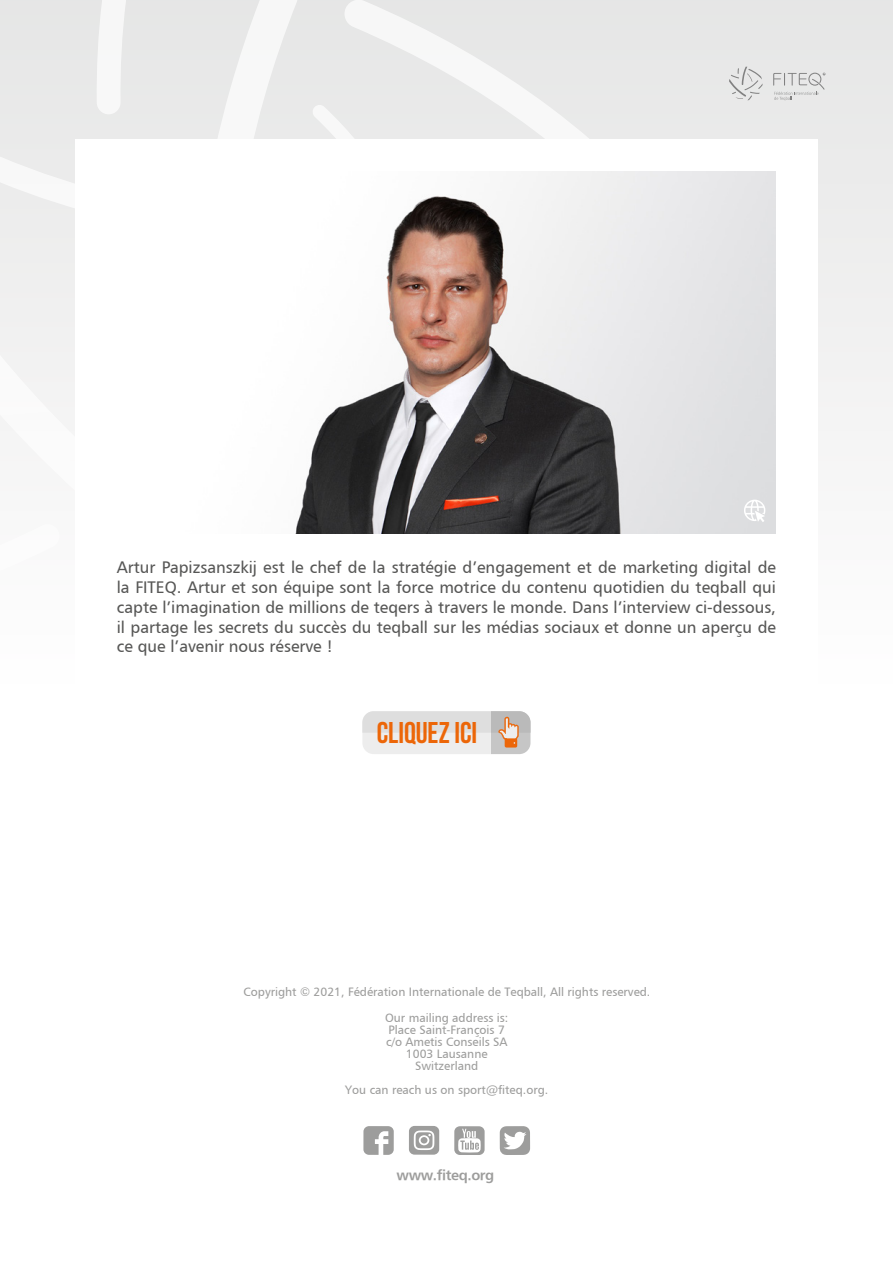
<style>
.page{position:relative;width:893px;height:1263px;background:#fff}
.page>*{position:absolute;margin:0;border:0;box-sizing:border-box;transform-origin:0 0}
.t1{font:30px "Bebas Neue";letter-spacing:-.005em;color:#ec6608}
.t2{font:16.5px/19.8px "H Humanist 777 BT";color:#575756;text-align:justify}
.t3{font:14.4px "H Humanist 777 BT Bold";letter-spacing:-.025em;color:#9d9d9c}
.t4{font:12px/12px "H Humanist 777 BT";color:#9d9d9c;text-align:center}
</style>
<div class="page">
<div style="left:0;top:0;width:893px;height:1263px;background:linear-gradient(to bottom,#eaeaea,#fff)"></div>
<svg style="left:312px;top:105px;width:31px;height:35px"></svg>
<svg style="left:46px;top:645px;width:29px;height:42px"></svg>
<svg style="left:96px;top:0;width:30px;height:114px"></svg>
<svg style="left:343px;top:0;width:312px;height:140px"></svg>
<svg style="left:0;top:156px;width:75px;height:65px"></svg>
<svg style="left:0;top:355px;width:75px;height:282px"></svg>
<svg style="left:190px;top:0;width:108px;height:140px"></svg>
<svg style="left:729px;top:67px;width:34px;height:33px"></svg>
<svg style="left:773px;top:73px;width:52px;height:28px"></svg>
<img style="left:75px;top:140px;width:742px;height:586px">
<img style="left:117px;top:171px;width:659px;height:363px">
<svg style="left:363px;top:1126px;width:31px;height:29px"></svg>
<svg style="left:409px;top:1126px;width:30px;height:29px"></svg>
<svg style="left:454px;top:1126px;width:31px;height:29px"></svg>
<svg style="left:500px;top:1126px;width:30px;height:29px"></svg>
<svg style="left:744px;top:500px;width:21px;height:22px"></svg>
<svg style="left:320px;top:609px;width:210px;height:145px"></svg>
<p class="t2" style="left:117px;top:557px;width:661px">Artur Papizsanszkij est le chef de la stratégie d’engagement et de marketing digital de la FITEQ. Artur et son équipe sont la force motrice du contenu quotidien du teqball qui capte l’imagination de millions de teqers à travers le monde. Dans l’interview ci-dessous, il partage les secrets du succès du teqball sur les médias sociaux et donne un aperçu de ce que l’avenir nous réserve !</p>
<h1 class="t1" style="left:377px;top:716px;width:102px">CLIQUEZ ICI</h1>
<p class="t4" style="left:244px;top:985px;width:408px">Copyright © 2021, Fédération Internationale de Teqball, All rights reserved.</p>
<p class="t4" style="left:385px;top:1012px;width:125px">Our mailing address is:<br>Place Saint-François 7 c/o Ametis Conseils SA<br>1003 Lausanne<br>Switzerland</p>
<p class="t4" style="left:345px;top:1084px;width:205px">You can reach us on sport@fiteq.org.</p>
<p class="t3" style="left:397px;top:1166px;width:99px">www.fiteq.org</p>
</div>
